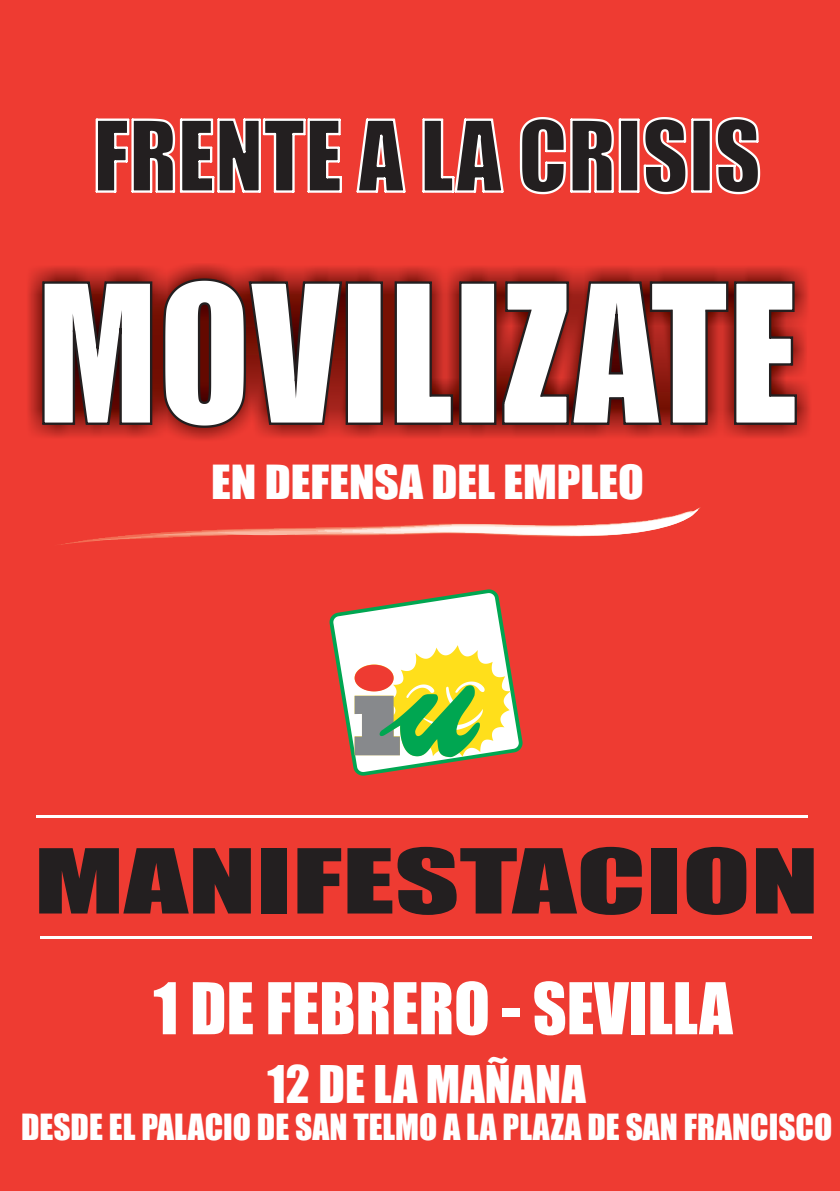
<style>
.page{position:relative;width:840px;height:1191px;background:#fff}
.page>*{position:absolute;margin:0;border:0;box-sizing:border-box;transform-origin:0 0}
.t1{font:82.6px "Impact";color:#231f20;scale:1.52 1}
.t2{font:65.8px "Impact";color:#fff}
.t3{font:48px "Impact";color:#fff}
.t4{font:43.4px "Impact";color:#fff;scale:1.09 1}
.t5{font:33.4px "Impact";color:#fff}
</style>
<div class="page">
<div style="left:0;top:0;width:839px;height:1191px;background:#ee3b32"></div>
<hr style="left:40px;top:936px;width:771px;height:3px;background:#fff">
<hr style="left:36px;top:815px;width:771px;height:3px;background:#fff">
<svg style="left:96px;top:118px;width:246px;height:75px"></svg>
<svg style="left:356px;top:118px;width:49px;height:75px"></svg>
<svg style="left:422px;top:118px;width:81px;height:75px"></svg>
<svg style="left:519px;top:117px;width:240px;height:77px"></svg>
<img style="left:88px;top:534px;width:114px;height:7px">
<img style="left:143px;top:530px;width:70px;height:6px">
<img style="left:213px;top:523px;width:373px;height:14px">
<img style="left:491px;top:523px;width:25px;height:13px">
<img style="left:516px;top:507px;width:184px;height:29px">
<svg style="left:533px;top:509px;width:165px;height:26px"></svg>
<img style="left:28px;top:264px;width:782px;height:176px">
<svg style="left:42px;top:281px;width:110px;height:144px;background:#d3cbca"></svg>
<svg style="left:163px;top:278px;width:219px;height:150px;background:#ceb4b2"></svg>
<svg style="left:394px;top:281px;width:59px;height:144px;background:#d1a7a5"></svg>
<svg style="left:459px;top:281px;width:37px;height:144px;background:#dedcdd"></svg>
<svg style="left:502px;top:281px;width:294px;height:144px;background:#cdaba9"></svg>
<svg style="left:329px;top:589px;width:193px;height:186px"></svg>
<p class="t4" style="left:211px;top:465px;width:398px">EN DEFENSA DEL EMPLEO</p>
<h1 class="t1" style="left:34px;top:848px;width:517px">MANIFESTACION</h1>
<h2 class="t2" style="left:153px;top:982px;width:580px">1 DE FEBRERO - SEVILLA</h2>
<h3 class="t3" style="left:267px;top:1065px;width:319px">12 DE LA MAÑANA</h3>
<p class="t5" style="left:21px;top:1114px;width:812px">DESDE EL PALACIO DE SAN TELMO A LA PLAZA DE SAN FRANCISCO</p>
</div>
